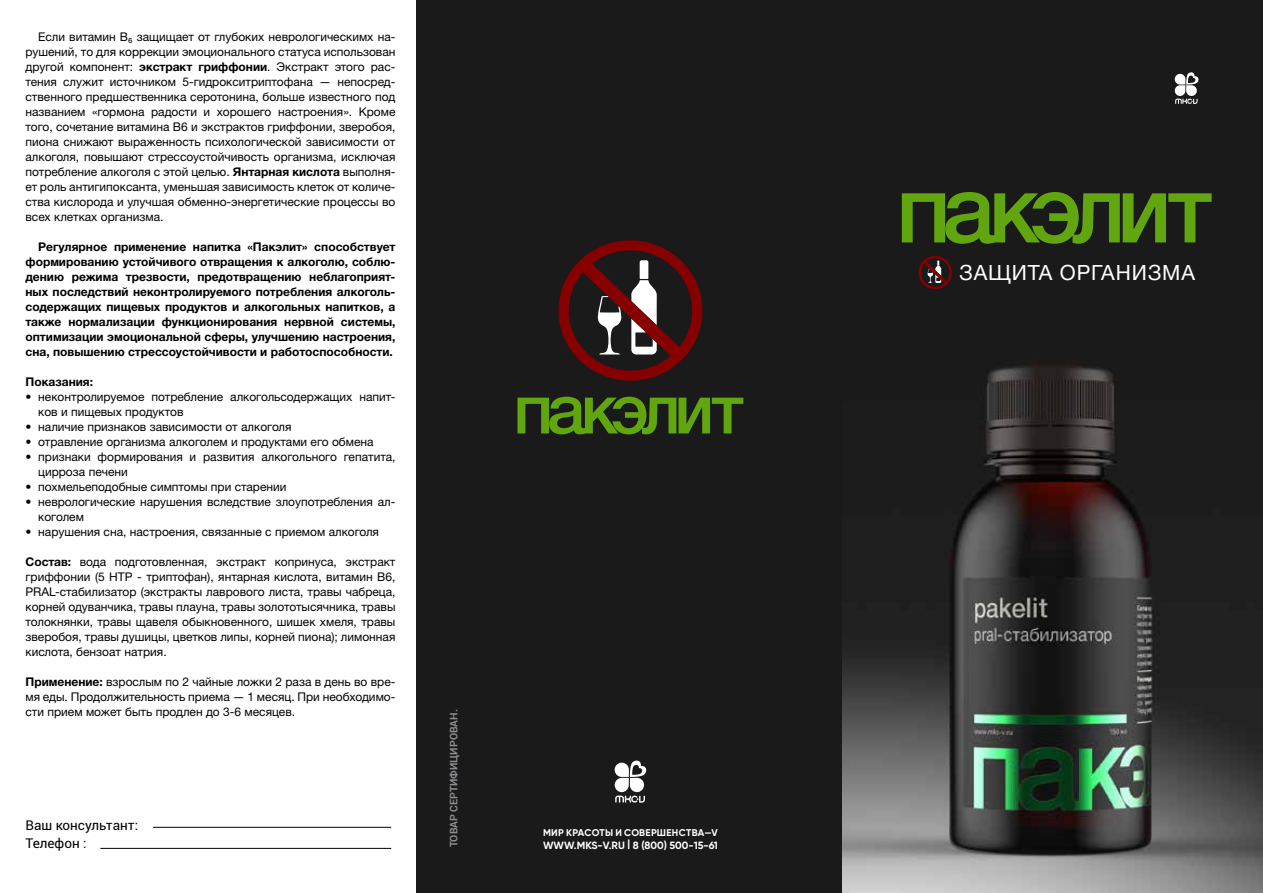
<style>
.page{position:relative;width:1263px;height:893px;background:#fff}
.page>*{position:absolute;margin:0;border:0;box-sizing:border-box;transform-origin:0 0}
.t1{font:21px "Helvetica Neue LTW1 G";letter-spacing:.04em;color:#fff}
.t2{font:13.5px/18px "Roboto";color:#000}
.t3{font:12px/15px "Helvetica Neue LTW1 G";color:#000;text-align:justify}
.t4{font:700 12px/15px "Helvetica Neue LTW1 G";color:#000;text-align:justify}
.t5{font:700 10.5px "Gilroy";color:#fff}
.t6{font:700 10.5px "Roboto";color:#8d8c90}
.t7{font:700 9.75px "Gilroy";letter-spacing:.025em;color:#fff}
.s1{font-weight:700}
</style>
<div class="page">
<div style="left:417px;top:0;width:846px;height:893px;background:#1a1a1a"></div>
<img style="left:842px;top:366px;width:421px;height:527px">
<hr style="left:153px;top:827px;width:238px;height:1px;background:#000">
<hr style="left:100px;top:848px;width:291px;height:1px;background:#000">
<svg style="left:1174px;top:72px;width:25px;height:32px"></svg>
<svg style="left:614px;top:760px;width:32px;height:43px"></svg>
<svg style="left:902px;top:192px;width:310px;height:52px"></svg>
<svg style="left:517px;top:397px;width:226px;height:37px"></svg>
<svg style="left:918px;top:256px;width:34px;height:33px"></svg>
<svg style="left:558px;top:240px;width:144px;height:141px"></svg>
<p class="t3" style="left:26px;top:29px;width:371px;text-indent:13px">Если витамин В₆ защищает от глубоких неврологическимх на&shy;рушений, то для коррекции эмоционального статуса использован другой компонент: <span class="s1">экстракт гриффонии</span>. Экстракт этого рас&shy;тения служит источником 5-гидрокситриптофана — непосред&shy;ственного предшественника серотонина, больше известного под названием «гормона радости и хорошего настроения». Кроме того, сочетание витамина В6 и экстрактов гриффонии, зверобоя, пиона снижают выраженность психологической зависимости от алкоголя, повышают стрессоустойчивость организма, исключая потребление алкоголя с этой целью. <span class="s1">Янтарная кислота</span> выполня&shy;ет роль антигипоксанта, уменьшая зависимость клеток от количе&shy;ства кислорода и улучшая обменно-энергетические процессы во всех клетках организма.</p>
<p class="t4" style="left:26px;top:239px;width:371px;text-indent:13px">Регулярное применение напитка «Пакэлит» способствует формированию устойчивого отвращения к алкоголю, соблю&shy;дению режима трезвости, предотвращению неблагоприят&shy;ных последствий неконтролируемого потребления алкоголь&shy;содержащих пищевых продуктов и алкогольных напитков, а также нормализации функционирования нервной системы, оптимизации эмоциональной сферы, улучшению настроения, сна, повышению стрессоустойчивости и работоспособности.</p>
<p class="t4" style="left:26px;top:374px;width:69px">Показания:</p>
<p class="t3" style="left:38px;top:389px;width:359px;text-indent:-13px">• неконтролируемое потребление алкогольсодержащих напит&shy;ков и пищевых продуктов</p>
<p class="t3" style="left:26px;top:419px;width:268px">• наличие признаков зависимости от алкоголя</p>
<p class="t3" style="left:26px;top:434px;width:350px">• отравление организма алкоголем и продуктами его обмена</p>
<p class="t3" style="left:38px;top:449px;width:359px;text-indent:-13px">• признаки формирования и развития алкогольного гепатита, цирроза печени</p>
<p class="t3" style="left:26px;top:479px;width:262px">• похмельеподобные симптомы при старении</p>
<p class="t3" style="left:38px;top:494px;width:359px;text-indent:-13px">• неврологические нарушения вследствие злоупотребления ал&shy;коголем</p>
<p class="t3" style="left:26px;top:524px;width:355px">• нарушения сна, настроения, связанные с приемом алкоголя</p>
<p class="t3" style="left:26px;top:554px;width:371px"><span class="s1">Состав:</span> вода подготовленная, экстракт копринуса, экстракт гриффонии (5 НТР - триптофан), янтарная кислота, витамин В6, PRAL-стабилизатор (экстракты лаврового листа, травы чабреца, корней одуванчика, травы плауна, травы золототысячника, травы толокнянки, травы щавеля обыкновенного, шишек хмеля, травы зверобоя, травы душицы, цветков липы, корней пиона); лимонная кислота, бензоат натрия.</p>
<p class="t3" style="left:26px;top:674px;width:371px"><span class="s1">Применение:</span> взрослым по 2 чайные ложки 2 раза в день во вре&shy;мя еды. Продолжительность приема — 1 месяц. При необходимо&shy;сти прием может быть продлен до 3-6 месяцев.</p>
<p class="t2" style="left:26px;top:816px;width:114px">Ваш консультант:<br>Телефон :</p>
<p class="t6" style="left:446px;top:847px;width:140px;rotate:-90deg">ТОВАР СЕРТИФИЦИРОВАН.</p>
<p class="t7" style="left:543px;top:827px;width:176px">МИР КРАСОТЫ И СОВЕРШЕНСТВА—V</p>
<p class="t5" style="left:543px;top:838px;width:176px">WWW.MKS-V.RU | 8 (800) 500-15-61</p>
<h1 class="t1" style="left:959px;top:260px;width:237px">ЗАЩИТА ОРГАНИЗМА</h1>
</div>
